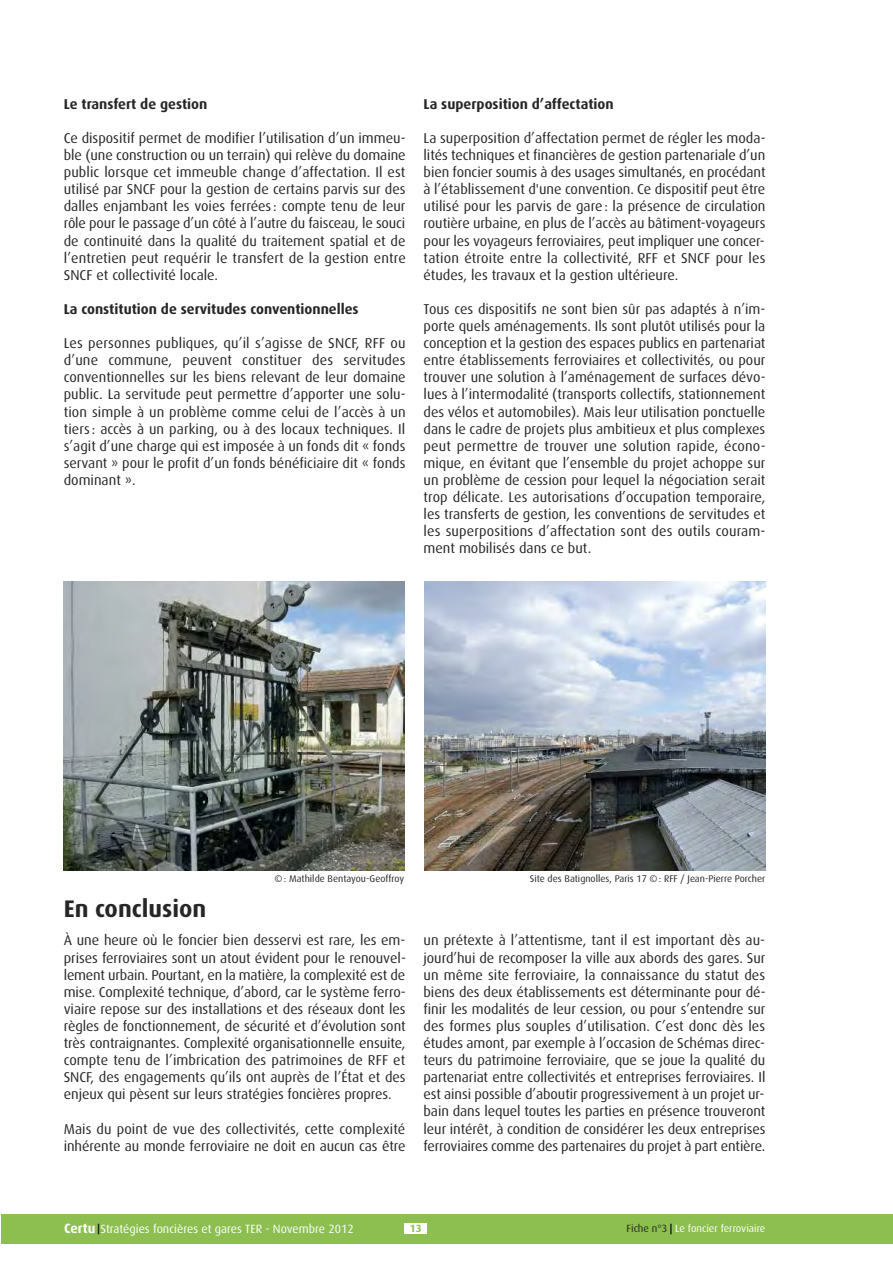
<style>
.page{position:relative;width:893px;height:1263px;background:#fff}
.page>*{position:absolute;margin:0;border:0;box-sizing:border-box;transform-origin:0 0}
.t1{font:700 24px "Dax OT";color:#272627}
.t2{font:14.25px/17.1px "Dax OT";color:#272627;text-align:justify}
.t3{font:700 14.25px "Dax OT";color:#272627}
.t4{font:12px "Dax OT";color:#fff}
.t5{font:10.5px "Dax OT";color:#fff}
.t6{font:700 10.5px "Dax OT";color:#8cbf50}
.t7{font:9.75px "Dax OT";color:#272627}
.s1{font-weight:700;font-size:13.5px}
.s2{color:#272627}
</style>
<div class="page">
<div style="left:1px;top:1214px;width:892px;height:30px;background:#8cbf50"></div>
<div style="left:404px;top:1223px;width:23px;height:11px;background:#fff"></div>
<img style="left:64px;top:581px;width:340px;height:289px">
<img style="left:425px;top:581px;width:340px;height:289px">
<svg style="left:670px;top:1224px;width:2px;height:10px"></svg>
<svg style="left:97px;top:1223px;width:2px;height:11px"></svg>
<p class="t3" style="left:64px;top:99px;width:145px">Le transfert de gestion</p>
<p class="t2" style="left:64px;top:131px;width:343px">Ce dispositif permet de modifier l’utilisation d’un immeu&shy;ble (une construction ou un terrain) qui relève du domaine public lorsque cet immeuble change d’affectation. Il est utilisé par SNCF pour la gestion de certains parvis sur des dalles enjambant les voies ferrées: compte tenu de leur rôle pour le passage d’un côté à l’autre du faisceau, le souci de continuité dans la qualité du traitement spatial et de l’entretien peut requérir le transfert de la gestion entre SNCF et collectivité locale.</p>
<p class="t3" style="left:64px;top:304px;width:296px">La constitution de servitudes conventionnelles</p>
<p class="t2" style="left:64px;top:336px;width:343px">Les personnes publiques, qu’il s’agisse de SNCF, RFF ou d’une commune, peuvent constituer des servitudes conventionnelles sur les biens relevant de leur domaine public. La servitude peut permettre d’apporter une solu&shy;tion simple à un problème comme celui de l’accès à un tiers: accès à un parking, ou à des locaux techniques. Il s’agit d’une charge qui est imposée à un fonds dit « fonds servant » pour le profit d’un fonds bénéficiaire dit « fonds dominant ».</p>
<p class="t3" style="left:424px;top:99px;width:192px">La superposition d’affectation</p>
<p class="t2" style="left:424px;top:131px;width:344px">La superposition d’affectation permet de régler les moda&shy;lités techniques et financières de gestion partenariale d’un bien foncier soumis à des usages simultanés, en procédant à l’établissement d'une convention. Ce dispositif peut être utilisé pour les parvis de gare: la présence de circulation routière urbaine, en plus de l’accès au bâtiment-voyageurs pour les voyageurs ferroviaires, peut impliquer une concer&shy;tation étroite entre la collectivité, RFF et SNCF pour les études, les travaux et la gestion ultérieure.</p>
<p class="t2" style="left:424px;top:302px;width:344px">Tous ces dispositifs ne sont bien sûr pas adaptés à n’im&shy;porte quels aménagements. Ils sont plutôt utilisés pour la conception et la gestion des espaces publics en partenariat entre établissements ferroviaires et collectivités, ou pour trouver une solution à l’aménagement de surfaces dévo&shy;lues à l’intermodalité (transports collectifs, stationnement des vélos et automobiles). Mais leur utilisation ponctuelle dans le cadre de projets plus ambitieux et plus complexes peut permettre de trouver une solution rapide, écono&shy;mique, en évitant que l’ensemble du projet achoppe sur un problème de cession pour lequel la négociation serait trop délicate. Les autorisations d’occupation temporaire, les transferts de gestion, les conventions de servitudes et les superpositions d’affectation sont des outils couram&shy;ment mobilisés dans ce but.</p>
<h1 class="t1" style="left:64px;top:901px;width:144px">En conclusion</h1>
<p class="t7" style="left:275px;top:875px;width:131px">©: Mathilde Bentayou-Geoffroy</p>
<p class="t7" style="left:530px;top:875px;width:237px">Site des Batignolles, Paris 17 ©: RFF / Jean-Pierre Porcher</p>
<p class="t2" style="left:64px;top:933px;width:344px">À une heure où le foncier bien desservi est rare, les em&shy;prises ferroviaires sont un atout évident pour le renouvel&shy;lement urbain. Pourtant, en la matière, la complexité est de mise. Complexité technique, d’abord, car le système ferro&shy;viaire repose sur des installations et des réseaux dont les règles de fonctionnement, de sécurité et d’évolution sont très contraignantes. Complexité organisationnelle ensuite, compte tenu de l’imbrication des patrimoines de RFF et SNCF, des engagements qu’ils ont auprès de l’État et des enjeux qui pèsent sur leurs stratégies foncières propres.</p>
<p class="t2" style="left:64px;top:1121px;width:343px">Mais du point de vue des collectivités, cette complexité inhérente au monde ferroviaire ne doit en aucun cas être</p>
<p class="t2" style="left:423px;top:933px;width:344px">un prétexte à l’attentisme, tant il est important dès au&shy;jourd’hui de recomposer la ville aux abords des gares. Sur un même site ferroviaire, la connaissance du statut des biens des deux établissements est déterminante pour dé&shy;finir les modalités de leur cession, ou pour s’entendre sur des formes plus souples d’utilisation. C’est donc dès les études amont, par exemple à l’occasion de Schémas direc&shy;teurs du patrimoine ferroviaire, que se joue la qualité du partenariat entre collectivités et entreprises ferroviaires. Il est ainsi possible d’aboutir progressivement à un projet ur&shy;bain dans lequel toutes les parties en présence trouveront leur intérêt, à condition de considérer les deux entreprises ferroviaires comme des partenaires du projet à part entière.</p>
<p class="t4" style="left:64px;top:1224px;width:291px"><span class="s1">Certu</span> Stratégies foncières et gares TER - Novembre 2012</p>
<p class="t5" style="left:627px;top:1225px;width:140px"><span class="s2">Fiche n°3</span> Le foncier ferroviaire</p>
<p class="t6" style="left:410px;top:1224px;width:13px">13</p>
</div>
